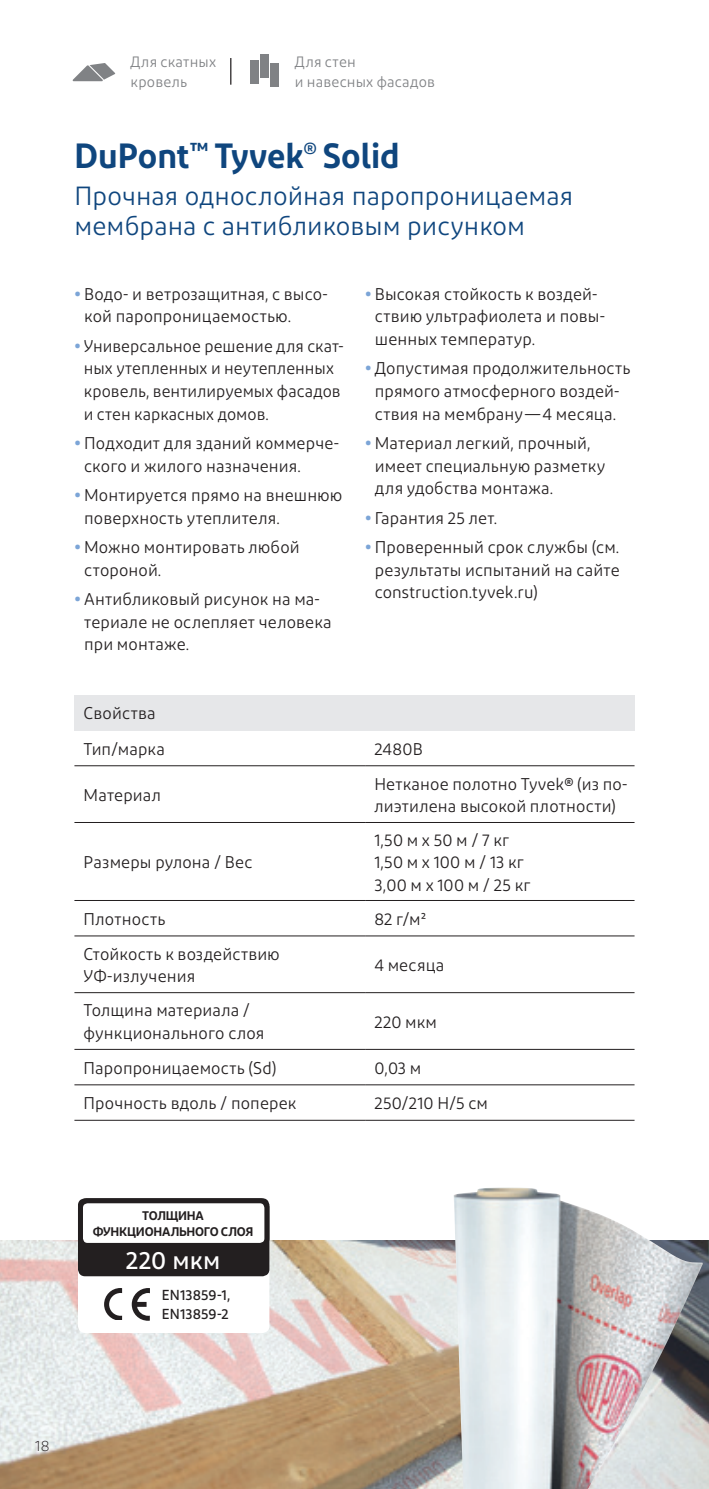
<style>
.page{position:relative;width:709px;height:1489px;background:#fff}
.page>*{position:absolute;margin:0;border:0;box-sizing:border-box;transform-origin:0 0}
.t1{font:600 35px "Diodrum Cyrillic";letter-spacing:-.005em;color:#0f467e}
.t2{font:26.25px/30px "Diodrum Cyrillic";letter-spacing:.005em;color:#0f467e}
.t3{font:500 25px "Diodrum Cyrillic";letter-spacing:.01em;color:#fff}
.t4{font:17px/22.5px "Diodrum Cyrillic";letter-spacing:.01em;color:#231f20}
.t5{font:17px/22.5px "Diodrum Cyrillic";letter-spacing:.01em;color:#231f20;scale:.95 1}
.t6{font:15px/20px "Diodrum Cyrillic";letter-spacing:.015em;color:#808285}
.t7{font:300 15px "Diodrum Cyrillic";color:#231f20}
.t8{font:500 14.5px/19.2px "Diodrum Cyrillic";letter-spacing:.01em;color:#231f20}
.t9{font:600 12.5px/16.2px "Diodrum Cyrillic";letter-spacing:.105em;color:#231f20;text-align:center}
.s1{font-weight:700;color:#7ca5d7}
.s2{font-weight:600}
</style>
<div class="page">
<img style="left:0;top:1240px;width:709px;height:248px">
<img style="left:454px;top:1187px;width:248px;height:301px">
<div style="left:78px;top:1191px;width:191px;height:141px;background:#fff;border-radius:7px"></div>
<svg style="left:132px;top:1288px;width:18px;height:32px"></svg>
<svg style="left:104px;top:1288px;width:18px;height:31px"></svg>
<div style="left:78px;top:1198px;width:191px;height:78px;background:#231f20;border-radius:7px"></div>
<div style="left:80px;top:1200px;width:187px;height:45px;background:#fff;border-radius:7px"></div>
<div style="left:78px;top:1198px;width:191px;height:49px;border:5px solid #231f20;border-radius:7px"></div>
<div style="left:74px;top:694px;width:560px;height:36px;background:#e6e7e9"></div>
<hr style="left:74px;top:765px;width:291px;height:1px;background:#231f20">
<hr style="left:365px;top:765px;width:269px;height:1px;background:#231f20">
<hr style="left:365px;top:822px;width:269px;height:1px;background:#231f20">
<hr style="left:365px;top:900px;width:269px;height:1px;background:#231f20">
<hr style="left:74px;top:935px;width:291px;height:1px;background:#231f20">
<hr style="left:365px;top:935px;width:269px;height:1px;background:#231f20">
<hr style="left:74px;top:992px;width:291px;height:1px;background:#231f20">
<hr style="left:365px;top:992px;width:269px;height:1px;background:#231f20">
<hr style="left:74px;top:1048px;width:291px;height:1px;background:#231f20">
<hr style="left:365px;top:1048px;width:269px;height:1px;background:#231f20">
<hr style="left:74px;top:822px;width:291px;height:1px;background:#231f20">
<hr style="left:74px;top:900px;width:291px;height:1px;background:#231f20">
<hr style="left:74px;top:1084px;width:291px;height:1px;background:#231f20">
<hr style="left:365px;top:1084px;width:269px;height:1px;background:#231f20">
<hr style="left:74px;top:1119px;width:291px;height:1px;background:#231f20">
<hr style="left:365px;top:1119px;width:269px;height:1px;background:#231f20">
<svg style="left:72px;top:63px;width:43px;height:18px"></svg>
<svg style="left:230px;top:58px;width:1px;height:27px"></svg>
<div style="left:250px;top:60px;width:8px;height:23px;background:#808285"></div>
<div style="left:260px;top:54px;width:9px;height:24px;background:#808285"></div>
<div style="left:270px;top:63px;width:9px;height:23px;background:#808285"></div>
<p class="t6" style="left:130px;top:52px;width:87px">Для скатных кровель</p>
<p class="t6" style="left:295px;top:52px;width:141px">Для стен<br>и навесных фасадов</p>
<h1 class="t1" style="left:74px;top:133px;width:326px">DuPont<sup>™</sup> Tyvek<sup>®</sup> Solid</h1>
<h2 class="t2" style="left:74px;top:180px;width:500px">Прочная однослойная паропроницаемая мембрана с антибликовым рисунком</h2>
<p class="t4" style="left:84px;top:282px;width:245px;text-indent:-10px"><span class="s1">•</span> Водо- и ветрозащитная, с высо&shy;кой паропроницаемостью.</p>
<p class="t5" style="left:84px;top:334px;width:275px;text-indent:-9px"><span class="s1">•</span> Универсальное решение для скат&shy;ных утепленных и неутепленных кровель, вентилируемых фасадов и стен каркасных домов.</p>
<p class="t4" style="left:84px;top:431px;width:256px;text-indent:-10px"><span class="s1">•</span> Подходит для зданий коммерче&shy;ского и жилого назначения.</p>
<p class="t4" style="left:84px;top:483px;width:260px;text-indent:-10px"><span class="s1">•</span> Монтируется прямо на внешнюю поверхность утеплителя.</p>
<p class="t4" style="left:84px;top:536px;width:217px;text-indent:-10px"><span class="s1">•</span> Можно монтировать любой стороной.</p>
<p class="t4" style="left:84px;top:588px;width:249px;text-indent:-10px"><span class="s1">•</span> Антибликовый рисунок на ма&shy;териале не ослепляет человека при монтаже.</p>
<p class="t4" style="left:84px;top:695px;width:83px;line-height:35.5px">Cвойства<br>Тип/марка</p>
<p class="t4" style="left:84px;top:783px;width:79px">Материал</p>
<p class="t4" style="left:84px;top:850px;width:170px">Размеры рулона / Вес</p>
<p class="t4" style="left:375px;top:282px;width:232px;text-indent:-10px"><span class="s1">•</span> Высокая стойкость к воздей&shy;ствию ультрафиолета и повы&shy;шенных температур.</p>
<p class="t4" style="left:365px;top:357px;width:267px;text-align:center"><span class="s1">•</span> Допустимая продолжительность прямого атмосферного воздей&shy;ствия на мембрану—4 месяца.</p>
<p class="t4" style="left:375px;top:431px;width:232px;text-indent:-10px"><span class="s1">•</span> Материал легкий, прочный, имеет специальную разметку для удобства монтажа.</p>
<p class="t4" style="left:365px;top:506px;width:134px"><span class="s1">•</span> Гарантия 25 лет.</p>
<p class="t4" style="left:375px;top:536px;width:246px;text-align:justify;text-indent:-10px"><span class="s1">•</span> Проверенный срок службы (см. результаты испытаний на сайте construction.tyvek.ru)</p>
<p class="t4" style="left:374px;top:737px;width:50px">2480В</p>
<p class="t4" style="left:374px;top:772px;width:254px">Нетканое полотно Tyvek<span class="s2">®</span> (из по&shy;лиэтилена высокой плотности)</p>
<p class="t4" style="left:374px;top:828px;width:158px">1,50 м x 50 м / 7 кг<br>1,50 м x 100 м / 13 кг<br>3,00 м x 100 м / 25 кг</p>
<p class="t4" style="left:84px;top:907px;width:83px">Плотность</p>
<p class="t4" style="left:374px;top:907px;width:53px">82 г/м²</p>
<p class="t4" style="left:84px;top:942px;width:198px">Стойкость к воздействию<br>УФ-излучения</p>
<p class="t4" style="left:374px;top:953px;width:72px">4 месяца</p>
<p class="t4" style="left:84px;top:998px;width:182px">Толщина материала / функционального слоя</p>
<p class="t4" style="left:374px;top:1010px;width:64px">220 мкм</p>
<p class="t4" style="left:84px;top:1056px;width:194px">Паропроницаемость (Sd)</p>
<p class="t4" style="left:374px;top:1056px;width:49px">0,03 м</p>
<p class="t4" style="left:84px;top:1091px;width:214px">Прочность вдоль / поперек</p>
<p class="t4" style="left:374px;top:1091px;width:115px">250/210 Н/5 см</p>
<p class="t9" style="left:93px;top:1206px;width:161px">Толщина функционального слоя</p>
<h3 class="t3" style="left:126px;top:1244px;width:96px">220 мкм</h3>
<p class="t8" style="left:162px;top:1285px;width:70px">EN13859-1,<br>EN13859-2</p>
<p class="t7" style="left:35px;top:1436px;width:16px">18</p>
</div>
